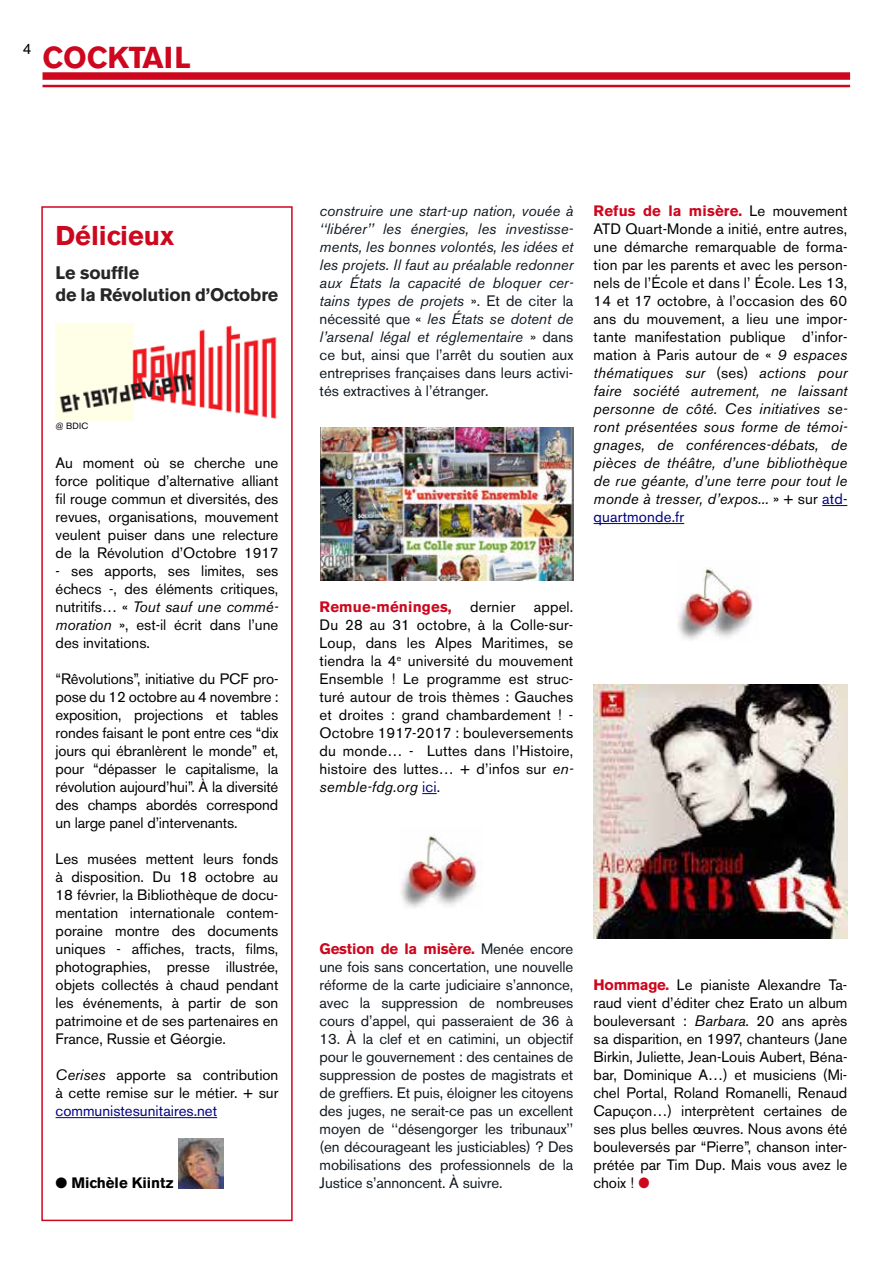
<style>
.page{position:relative;width:893px;height:1263px;background:#fff}
.page>*{position:absolute;margin:0;border:0;box-sizing:border-box;transform-origin:0 0}
.t1{font:700 30px "Akzidenz Grotesk BE";color:#cd071e}
.t2{font:700 27px "Akzidenz Grotesk BE";color:#cd071e}
.t3{font:700 18px/21.6px "Akzidenz Grotesk BE";letter-spacing:-.01em;color:#262626}
.t4{font:15px/18px "Akzidenz Grotesk BE";color:#000;text-align:justify}
.t5{font:15px/18px "Akzidenz Grotesk BE";letter-spacing:-.01em;color:#111921;text-align:justify}
.t6{font:italic 15px/18px "Akzidenz Grotesk BE";color:#111921;text-align:justify}
.t7{font:15px "Akzidenz Grotesk BE";color:#000080}
.t8{font:700 15px "Akzidenz Grotesk BE";color:#000}
.t9{font:9px "Akzidenz Grotesk BE";color:#000}
.s1{font-style:italic}
.s2{font-style:normal}
.s3{font-weight:700;color:#cd071e}
.s4{color:#000080}
.s5{color:#cd071e}
</style>
<div class="page">
<div style="left:43px;top:72px;width:807px;height:8px;background:#cd071e"></div>
<hr style="left:43px;top:85px;width:807px;height:2px;background:#cd071e">
<hr style="left:56px;top:1117px;width:161px;height:1px;background:#000080">
<div style="left:41px;top:206px;width:252px;height:1015px;border:2px solid #cd071e"></div>
<svg style="left:422px;top:793px;width:15px;height:1px"></svg>
<svg style="left:822px;top:505px;width:25px;height:1px"></svg>
<hr style="left:594px;top:523px;width:90px;height:1px;background:#000080">
<img style="left:400px;top:834px;width:77px;height:74px">
<img style="left:677px;top:567px;width:76px;height:73px">
<img style="left:320px;top:427px;width:253px;height:153px">
<img style="left:594px;top:685px;width:253px;height:254px">
<img style="left:56px;top:323px;width:221px;height:97px">
<img style="left:178px;top:1138px;width:46px;height:50px">
<p class="t4" style="left:23px;top:40px;width:10px">4</p>
<h1 class="t1" style="left:43px;top:40px;width:150px">COCKTAIL</h1>
<h2 class="t2" style="left:56px;top:220px;width:120px">Délicieux</h2>
<p class="t3" style="left:56px;top:262px;width:224px">Le souffle<br>de la Révolution d’Octobre</p>
<p class="t9" style="left:56px;top:420px;width:34px">@ BDIC</p>
<p class="t4" style="left:56px;top:454px;width:224px">Au moment où se cherche une force politique d’alternative alliant fil rouge commun et diversités, des revues, organisations, mouvement veulent puiser dans une relecture de la Révolution d’Octobre 1917</p>
<p class="t4" style="left:56px;top:562px;width:224px">- ses apports, ses limites, ses échecs -, des éléments critiques, nutritifs… « <span class="s1">Tout sauf une commé&shy;moration</span> », est-il écrit dans l’une des invitations.</p>
<p class="t4" style="left:56px;top:670px;width:224px">“Rêvolutions”, initiative du PCF pro&shy;pose du 12 octobre au 4 novembre : exposition, projections et tables rondes faisant le pont entre ces “dix jours qui ébranlèrent le monde” et, pour “dépasser le capitalisme, la révolution aujourd’hui”. À la diversité des champs abordés correspond un large panel d’intervenants.</p>
<p class="t4" style="left:56px;top:850px;width:224px">Les musées mettent leurs fonds à disposition. Du 18 octobre au 18 février, la Bibliothèque de docu&shy;mentation internationale contem&shy;poraine montre des documents uniques - affiches, tracts, films, photographies, presse illustrée, objets collectés à chaud pendant les événements, à partir de son patrimoine et de ses partenaires en France, Russie et Géorgie.</p>
<p class="t4" style="left:56px;top:1066px;width:224px"><span class="s1">Cerises</span> apporte sa contribution à cette remise sur le métier. + sur</p>
<p class="t7" style="left:56px;top:1102px;width:163px">communistesunitaires.net</p>
<p class="t8" style="left:56px;top:1174px;width:120px">● Michèle Kiintz</p>
<p class="t6" style="left:320px;top:202px;width:255px">construire une start-up nation, vouée à ‘‘libérer’’ les énergies, les investisse&shy;ments, les bonnes volontés, les idées et les projets. Il faut au préalable redonner aux États la capacité de bloquer cer&shy;tains types de projets <span class="s2">». Et de citer la nécessité que «</span> les États se dotent de l’arsenal légal et réglementaire <span class="s2">» dans ce but, ainsi que l’arrêt du soutien aux entreprises françaises dans leurs activi&shy;tés extractives à l’étranger.</span></p>
<p class="t4" style="left:594px;top:202px;width:255px"><span class="s3">Refus de la misère.</span> Le mouvement ATD Quart-Monde a initié, entre autres, une démarche remarquable de forma&shy;tion par les parents et avec les person&shy;nels de l’École et dans l’ École. Les 13, 14 et 17 octobre, à l’occasion des 60 ans du mouvement, a lieu une impor&shy;tante manifestation publique d’infor&shy;mation à Paris autour de « <span class="s1">9 espaces thématiques sur</span> (ses) <span class="s1">actions pour faire société autrement, ne laissant personne de côté. Ces initiatives se&shy;ront présentées sous forme de témoi&shy;gnages, de conférences-débats, de pièces de théâtre, d’une bibliothèque de rue géante, d’une terre pour tout le monde à tresser, d’expos...</span> » + sur <span class="s4">atd&shy;quartmonde.fr</span></p>
<p class="t4" style="left:320px;top:598px;width:255px"><span class="s3">Remue-méninges,</span> dernier appel.<br>Du 28 au 31 octobre, à la Colle-sur-Loup, dans les Alpes Maritimes, se tiendra la 4<sup>e</sup> université du mouvement Ensemble ! Le programme est struc&shy;turé autour de trois thèmes : Gauches et droites : grand chambardement ! - Octobre 1917-2017 : bouleversements du monde… - Luttes dans l’Histoire, histoire des luttes… + d’infos sur <span class="s1">en&shy;semble-fdg.org</span> <span class="s4">ici</span>.</p>
<p class="t5" style="left:320px;top:940px;width:255px"><span class="s3">Gestion de la misère.</span> Menée encore une fois sans concertation, une nouvelle réforme de la carte judiciaire s’annonce, avec la suppression de nombreuses cours d’appel, qui passeraient de 36 à</p>
<p class="t5" style="left:320px;top:1030px;width:255px">13. À la clef et en catimini, un objectif pour le gouvernement : des centaines de suppression de postes de magistrats et de greffiers. Et puis, éloigner les citoyens des juges, ne serait-ce pas un excellent moyen de ‘‘désengorger les tribunaux’’ (en décourageant les justiciables) ? Des mobilisations des professionnels de la Justice s’annoncent. À suivre.</p>
<p class="t4" style="left:594px;top:976px;width:255px"><span class="s3">Hommage.</span> Le pianiste Alexandre Ta&shy;raud vient d’éditer chez Erato un album bouleversant : <span class="s1">Barbara</span>. 20 ans après sa disparition, en 1997, chanteurs (Jane Birkin, Juliette, Jean-Louis Aubert, Béna&shy;bar, Dominique A…) et musiciens (Mi&shy;chel Portal, Roland Romanelli, Renaud Capuçon…) interprètent certaines de ses plus belles œuvres. Nous avons été bouleversés par “Pierre”, chanson inter&shy;prétée par Tim Dup. Mais vous avez le choix ! <span class="s5">●</span></p>
</div>
